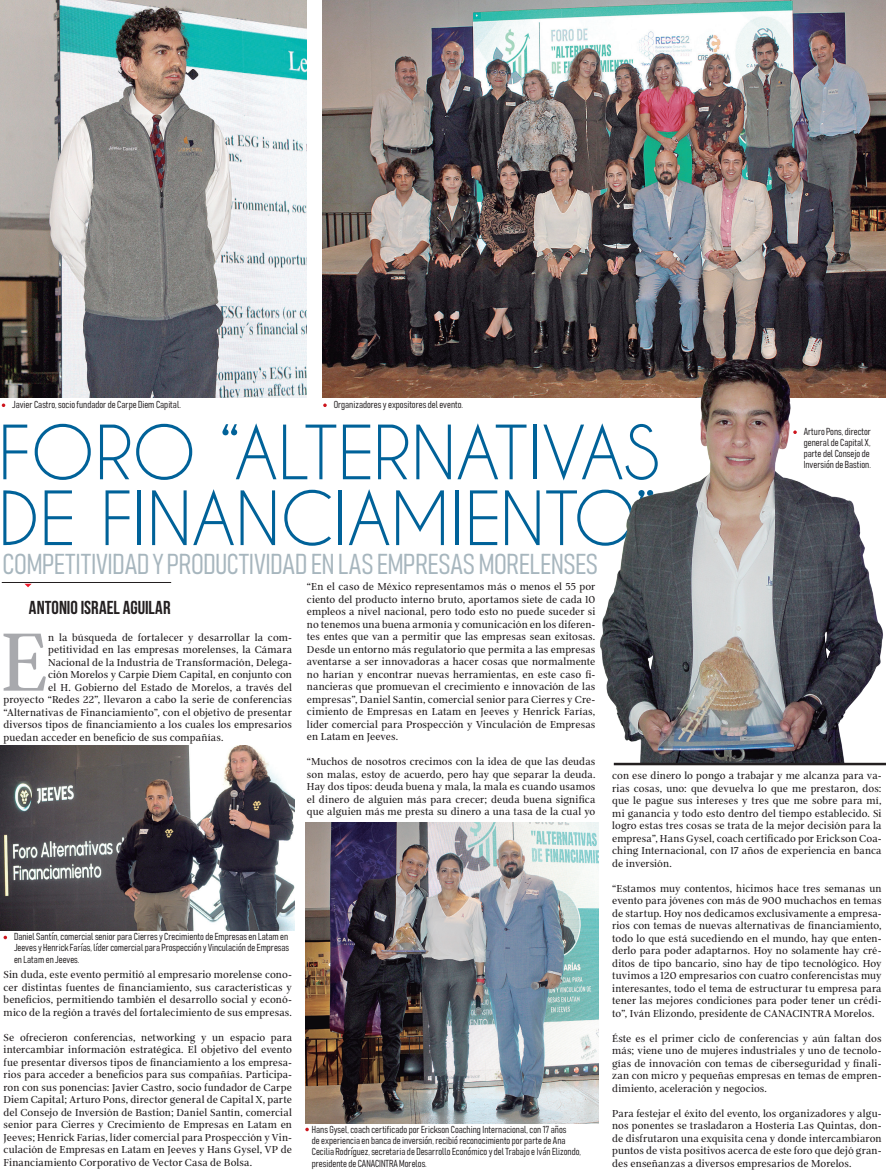
<style>
.page{position:relative;width:886px;height:1170px;background:#fff}
.page>*{position:absolute;margin:0;border:0;box-sizing:border-box;transform-origin:0 0}
.No_Spacing{font:86.62px "Pobla";color:#a8a9ad}
.No_Spacing-2{font:70px "Caviar Dreams";letter-spacing:-.005em;color:#006299}
.No_Spacing-3{font:28.38px "Bahnschrift";letter-spacing:-.005em;color:#a7b6be}
.No_Spacing-4{font:18.75px "Bebas Neue";color:#231f20}
.No_Spacing-5{font:10.62px/12.5px "Pobla";letter-spacing:.005em;color:#231f20;text-align:justify}
.No_Spacing-6{font:10px/11.2px "Bahnschrift";color:#231f20}
</style>
<div class="page">
<img style="left:322px;top:0;width:564px;height:398px">
<img style="left:0;top:0;width:306px;height:398px">
<svg style="left:2px;top:403px;width:3px;height:4px"></svg>
<svg style="left:323px;top:403px;width:4px;height:4px"></svg>
<hr style="left:2px;top:582px;width:169px;height:1px;background:#231f20">
<svg style="left:24px;top:583px;width:8px;height:4px"></svg>
<img style="left:582px;top:347px;width:303px;height:417px">
<img style="left:0;top:745px;width:294px;height:185px">
<img style="left:306px;top:822px;width:292px;height:301px">
<svg style="left:305px;top:1127px;width:4px;height:4px"></svg>
<hr style="left:614px;top:762px;width:272px;height:3px;background:#231f20">
<p class="No_Spacing-6" style="left:12px;top:398px;width:170px">Javier Castro, socio fundador de Carpe Diem Capital.</p>
<p class="No_Spacing-6" style="left:334px;top:398px;width:131px">Organizadores y expositores del evento.</p>
<p class="No_Spacing-2" style="left:-2px;top:410px;width:663px">FORO “ALTERNATIVAS</p>
<p class="No_Spacing-2" style="left:-2px;top:476px;width:658px">DE FINANCIAMIENTO”</p>
<p class="No_Spacing-6" style="left:804px;top:425px;width:69px">Arturo Pons, director general de Capital X, parte del Consejo de<br>Inversión de Bastion.</p>
<p class="No_Spacing-3" style="left:3px;top:545px;width:597px">COMPETITIVIDAD Y PRODUCTIVIDAD EN LAS EMPRESAS MORELENSES</p>
<p class="No_Spacing-4" style="left:29px;top:596px;width:143px">ANTONIO ISRAEL AGUILAR</p>
<p class="No_Spacing-5" style="left:307px;top:580px;width:290px">“En el caso de México representamos más o menos el 55 por ciento del producto interno bruto, aportamos siete de cada 10 empleos a nivel nacional, pero todo esto no puede suceder si no tenemos una buena armonía y comunicación en los diferen&shy;tes entes que van a permitir que las empresas sean exitosas.<br>Desde un entorno más regulatorio que permita a las empresas aventarse a ser innovadoras a hacer cosas que normalmente no harían y encontrar nuevas herramientas, en este caso fi&shy;nancieras que promuevan el crecimiento e innovación de las empresas”, Daniel Santín, comercial senior para Cierres y Cre&shy;cimiento de Empresas en Latam en Jeeves y Henrick Farías, líder comercial para Prospección y Vinculación de Empresas en Latam en Jeeves.</p>
<p class="No_Spacing-5" style="left:307px;top:755px;width:290px">“Muchos de nosotros crecimos con la idea de que las deudas son malas, estoy de acuerdo, pero hay que separar la deuda.<br>Hay dos tipos: deuda buena y mala, la mala es cuando usamos el dinero de alguien más para crecer; deuda buena significa que alguien más me presta su dinero a una tasa de la cual yo</p>
<p class="No_Spacing" style="left:0;top:606px;width:50px">E</p>
<p class="No_Spacing-5" style="left:48px;top:630px;width:245px">n la búsqueda de fortalecer y desarrollar la com-</p>
<p class="No_Spacing-5" style="left:48px;top:643px;width:245px">petitividad en las empresas morelenses, la Cámara</p>
<p class="No_Spacing-5" style="left:48px;top:655px;width:245px">Nacional de la Industria de Transformación, Delega-</p>
<p class="No_Spacing-5" style="left:48px;top:668px;width:245px">ción Morelos y Carpie Diem Capital, en conjunto con</p>
<p class="No_Spacing-5" style="left:48px;top:680px;width:245px">el H. Gobierno del Estado de Morelos, a través del</p>
<p class="No_Spacing-5" style="left:4px;top:693px;width:290px">proyecto “Redes 22”, llevaron a cabo la serie de conferencias</p>
<p class="No_Spacing-5" style="left:4px;top:705px;width:290px">“Alternativas de Financiamiento”, con el objetivo de presentar</p>
<p class="No_Spacing-5" style="left:4px;top:718px;width:290px">diversos tipos de financiamiento a los cuales los empresarios</p>
<p class="No_Spacing-5" style="left:4px;top:730px;width:221px">puedan acceder en beneficio de sus compañías.</p>
<p class="No_Spacing-6" style="left:14px;top:930px;width:277px;text-align:justify">Daniel Santín, comercial senior para Cierres y Crecimiento de Empresas en Latam en Jeeves y Henrick Farías, líder comercial para Prospección y Vinculación de Empresas en Latam en Jeeves.</p>
<p class="No_Spacing-5" style="left:4px;top:968px;width:290px">Sin duda, este evento permitió al empresario morelense cono&shy;cer distintas fuentes de financiamiento, sus características y beneficios, permitiendo también el desarrollo social y econó&shy;mico de la región a través del fortalecimiento de sus empresas.</p>
<p class="No_Spacing-5" style="left:4px;top:1030px;width:290px">Se ofrecieron conferencias, networking y un espacio para intercambiar información estratégica. El objetivo del evento fue presentar diversos tipos de financiamiento a los empresa&shy;rios para acceder a beneficios para sus compañías. Participa&shy;ron con sus ponencias: Javier Castro, socio fundador de Carpe Diem Capital; Arturo Pons, director general de Capital X, parte del Consejo de Inversión de Bastion; Daniel Santín, comercial senior para Cierres y Crecimiento de Empresas en Latam en Jeeves; Henrick Farías, líder comercial para Prospección y Vin&shy;culación de Empresas en Latam en Jeeves y Hans Gysel, VP de Financiamiento Corporativo de Vector Casa de Bolsa.</p>
<p class="No_Spacing-6" style="left:312px;top:1123px;width:271px">Hans Gysel, coach certificado por Erickson Coaching Internacional, con 17 años<br>de experiencia en banca de inversión, recibió reconocimiento por parte de Ana Cecilia Rodríguez, secretaria de Desarrollo Económico y del Trabajo e Iván Elizondo, presidente de CANACINTRA Morelos.</p>
<p class="No_Spacing-5" style="left:612px;top:769px;width:271px">con ese dinero lo pongo a trabajar y me alcanza para va&shy;rias cosas, uno: que devuelva lo que me prestaron, dos: que le pague sus intereses y tres que me sobre para mí, mi ganancia y todo esto dentro del tiempo establecido. Si logro estas tres cosas se trata de la mejor decisión para la empresa”, Hans Gysel, coach certificado por Erickson Coa&shy;ching Internacional, con 17 años de experiencia en banca de inversión.</p>
<p class="No_Spacing-5" style="left:612px;top:881px;width:271px">“Estamos muy contentos, hicimos hace tres semanas un evento para jóvenes con más de 900 muchachos en temas de startup. Hoy nos dedicamos exclusivamente a empresa&shy;rios con temas de nuevas alternativas de financiamiento, todo lo que está sucediendo en el mundo, hay que enten&shy;derlo para poder adaptarnos. Hoy no solamente hay cré&shy;ditos de tipo bancario, sino hay de tipo tecnológico. Hoy tuvimos a 120 empresarios con cuatro conferencistas muy interesantes, todo el tema de estructurar tu empresa para tener las mejores condiciones para poder tener un crédi&shy;to”, Iván Elizondo, presidente de CANACINTRA Morelos.</p>
<p class="No_Spacing-5" style="left:612px;top:1031px;width:271px">Éste es el primer ciclo de conferencias y aún faltan dos más; viene uno de mujeres industriales y uno de tecnolo&shy;gías de innovación con temas de ciberseguridad y finali&shy;zan con micro y pequeñas empresas en temas de empren&shy;dimiento, aceleración y negocios.</p>
<p class="No_Spacing-5" style="left:612px;top:1106px;width:271px">Para festejar el éxito del evento, los organizadores y algu&shy;nos ponentes se trasladaron a Hostería Las Quintas, don&shy;de disfrutaron una exquisita cena y donde intercambiaron puntos de vista positivos acerca de este foro que dejó gran&shy;des enseñanzas a diversos empresarios de Morelos.</p>
</div>
